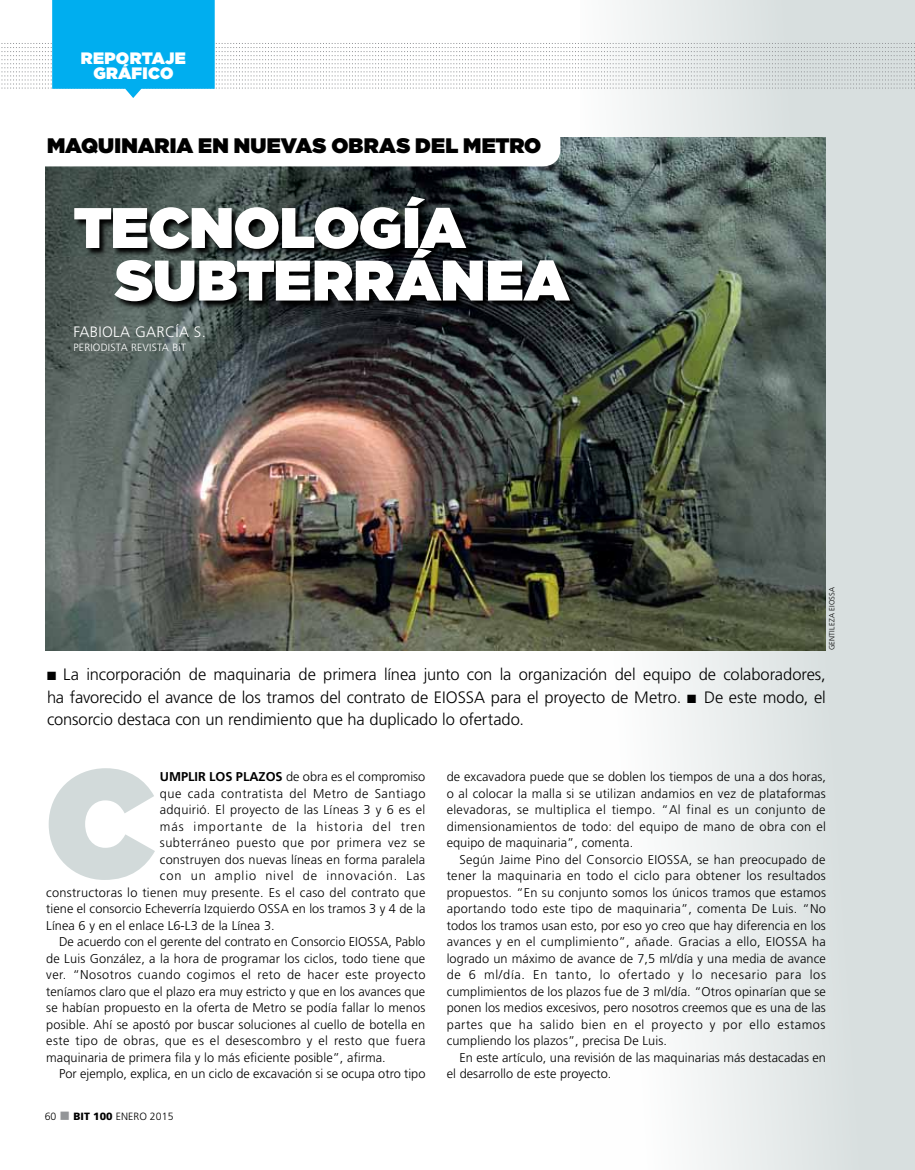
<style>
.page{position:relative;width:915px;height:1170px;background:#fff}
.page>*{position:absolute;margin:0;border:0;box-sizing:border-box;transform-origin:0 0}
.t1{font:900 153px "Gotham";color:#cdd6d6}
.t2{font:900 57px/52.5px "Gotham";letter-spacing:-.005em;color:#fff}
.t3{font:900 21px "Gotham";letter-spacing:.005em;color:#000}
.t4{font:300 16.5px/22.5px "Frutiger";letter-spacing:-.005em;color:#000;text-align:justify}
.t5{font:900 16.5px/15px "Gotham";letter-spacing:.02em;color:#fff;text-align:center}
.t6{font:300 15px "Frutiger";letter-spacing:.02em;color:#fff}
.t7{font:300 12.75px/16.5px "Frutiger";letter-spacing:.015em;color:#000;text-align:justify}
.t8{font:300 12.75px "Frutiger";letter-spacing:.035em;color:#000}
.t9{font:300 12.75px "Frutiger";letter-spacing:.04em;color:#000}
.t10{font:300 12.75px "Frutiger";letter-spacing:.075em;color:#000}
.t11{font:300 12.75px "Frutiger";letter-spacing:.065em;color:#000}
.t12{font:300 10.5px "Frutiger";letter-spacing:.02em;color:#fff}
.t13{font:300 10.5px "Frutiger";letter-spacing:.005em;color:#000}
.t14{font:300 7.5px "Frutiger";letter-spacing:.025em;color:#000}
.s1{font-weight:700}
.s2{color:#939598}
.s3{font-weight:900}
</style>
<div class="page">
<div style="left:580px;top:0;width:334px;height:1169px;background:linear-gradient(to right,#fff,#d1dada)"></div>
<img style="left:46px;top:138px;width:779px;height:512px">
<svg style="left:1px;top:0;width:913px;height:98px"></svg>
<svg style="left:74px;top:196px;width:504px;height:113px;background:#202626"></svg>
<svg style="left:46px;top:138px;width:514px;height:28px"></svg>
<p class="t5" style="left:81px;top:50px;width:105px">REPORTAJE<br>GRÁFICO</p>
<h3 class="t3" style="left:47px;top:130px;width:495px">MAQUINARIA EN NUEVAS OBRAS DEL METRO</h3>
<h2 class="t2" style="left:115px;top:201px;width:352px;text-indent:-42px">TECNOLOGÍA<br>SUBTERR</h2>
<h2 class="t2" style="left:395px;top:253px;width:175px">ÁNEA</h2>
<p class="t6" style="left:73px;top:324px;width:134px">Fabiola García S.</p>
<p class="t12" style="left:73px;top:341px;width:114px">periodista revista BiT</p>
<p class="t14" style="left:827px;top:650px;width:64px;rotate:-90deg">Gentileza EIOSSA</p>
<p class="t4" style="left:47px;top:663px;width:780px">■ La incorporación de maquinaria de primera línea junto con la organización del equipo de colaboradores, ha favorecido el avance de los tramos del contrato de EIOSSA para el proyecto de Metro. ■ De este modo, el consorcio destaca con un rendimiento que ha duplicado lo ofertado.</p>
<h1 class="t1" style="left:45px;top:713px;width:112px">C</h1>
<p class="t7" style="left:160px;top:768px;width:267px"><span class="s1">UMPLIR LOS PLAZOS</span> de obra es el compromiso</p>
<p class="t8" style="left:160px;top:786px;width:267px">que cada contratista del Metro de Santiago</p>
<p class="t7" style="left:160px;top:801px;width:267px">adquirió. El proyecto de las Líneas 3 y 6 es el</p>
<p class="t10" style="left:160px;top:819px;width:267px">más importante de la historia del tren</p>
<p class="t9" style="left:160px;top:835px;width:267px">subterráneo puesto que por primera vez se</p>
<p class="t7" style="left:160px;top:851px;width:267px">construyen dos nuevas líneas en forma paralela</p>
<p class="t11" style="left:160px;top:868px;width:267px">con un amplio nivel de innovación. Las</p>
<p class="t7" style="left:46px;top:884px;width:380px">constructoras lo tienen muy presente. Es el caso del contrato que</p>
<p class="t7" style="left:46px;top:900px;width:381px">tiene el consorcio Echeverría Izquierdo OSSA en los tramos 3 y 4 de la</p>
<p class="t7" style="left:46px;top:917px;width:230px">Línea 6 y en el enlace L6-L3 de la Línea 3.</p>
<p class="t7" style="left:59px;top:933px;width:367px">De acuerdo con el gerente del contrato en Consorcio EIOSSA, Pablo</p>
<p class="t7" style="left:46px;top:950px;width:380px">de Luis González, a la hora de programar los ciclos, todo tiene que</p>
<p class="t8" style="left:46px;top:967px;width:380px">ver. “Nosotros cuando cogimos el reto de hacer este proyecto</p>
<p class="t7" style="left:46px;top:983px;width:380px">teníamos claro que el plazo era muy estricto y que en los avances que</p>
<p class="t7" style="left:46px;top:999px;width:380px">se habían propuesto en la oferta de Metro se podía fallar lo menos</p>
<p class="t7" style="left:46px;top:1016px;width:380px">posible. Ahí se apostó por buscar soluciones al cuello de botella en</p>
<p class="t7" style="left:46px;top:1032px;width:380px">este tipo de obras, que es el desescombro y el resto que fuera</p>
<p class="t7" style="left:46px;top:1049px;width:341px">maquinaria de primera fila y lo más eficiente posible”, afirma.</p>
<p class="t7" style="left:59px;top:1065px;width:368px">Por ejemplo, explica, en un ciclo de excavación si se ocupa otro tipo</p>
<p class="t13" style="left:45px;top:1109px;width:130px">60 <span class="s2">■</span> <span class="s3">BIT 100</span> enero 2015</p>
<p class="t7" style="left:446px;top:768px;width:381px">de excavadora puede que se doblen los tiempos de una a dos horas, o al colocar la malla si se utilizan andamios en vez de plataformas elevadoras, se multiplica el tiempo. “Al final es un conjunto de dimensionamientos de todo: del equipo de mano de obra con el equipo de maquinaria”, comenta.</p>
<p class="t7" style="left:446px;top:850px;width:381px;text-indent:13px">Según Jaime Pino del Consorcio EIOSSA, se han preocupado de tener la maquinaria en todo el ciclo para obtener los resultados propuestos. “En su conjunto somos los únicos tramos que estamos aportando todo este tipo de maquinaria”, comenta De Luis. “No todos los tramos usan esto, por eso yo creo que hay diferencia en los avances y en el cumplimiento”, añade. Gracias a ello, EIOSSA ha logrado un máximo de avance de 7,5 ml/día y una media de avance de 6 ml/día. En tanto, lo ofertado y lo necesario para los cumplimientos de los plazos fue de 3 ml/día. “Otros opinarían que se ponen los medios excesivos, pero nosotros creemos que es una de las partes que ha salido bien en el proyecto y por ello estamos cumpliendo los plazos”, precisa De Luis.</p>
<p class="t7" style="left:446px;top:1048px;width:380px;text-indent:13px">En este artículo, una revisión de las maquinarias más destacadas en el desarrollo de este proyecto.</p>
</div>
